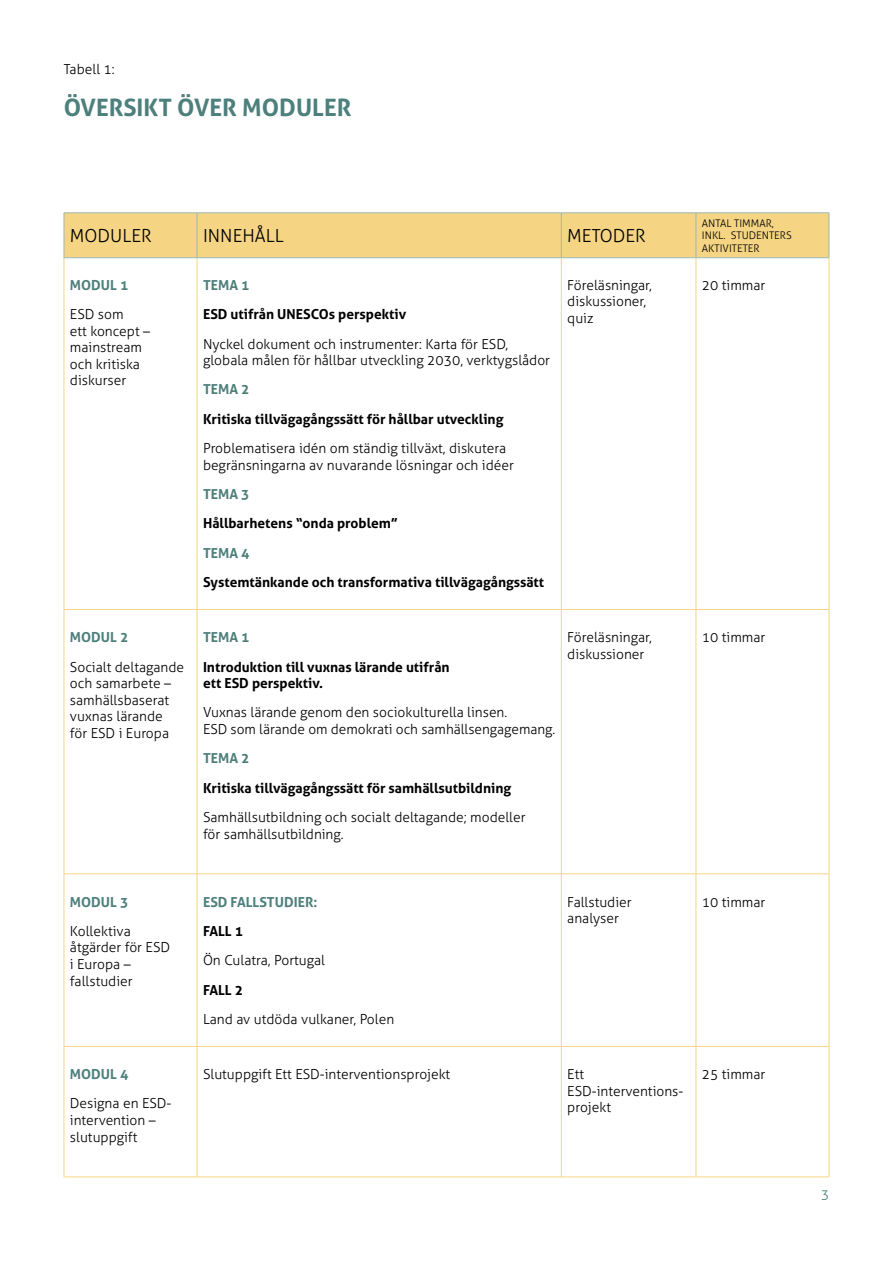
<style>
.page{position:relative;width:893px;height:1263px;background:#fff}
.page>*{position:absolute;margin:0;border:0;box-sizing:border-box;transform-origin:0 0}
.t1{font:700 24px "Aller";color:#4d807c}
.t2{font:300 18px "Aller";color:#000}
.t3{font:300 13.8px/16.5px "Aller";color:#000}
.t4{font:700 13.8px/16.5px "Aller";color:#000}
.t5{font:700 13.8px "Aller";color:#4d807c}
.t6{font:300 13.5px "Aller";color:#4d807c}
.t7{font:300 10.5px/12.6px "Aller";color:#000}
</style>
<div class="page">
<div style="left:65px;top:214px;width:764px;height:43px;background:#f5d584"></div>
<hr style="left:64px;top:213px;width:133px;height:1px;background:#9db7b5">
<hr style="left:64px;top:213px;width:1px;height:45px;background:#9db7b5">
<hr style="left:197px;top:213px;width:364px;height:1px;background:#9db7b5">
<hr style="left:197px;top:213px;width:1px;height:45px;background:#9db7b5">
<hr style="left:561px;top:213px;width:135px;height:1px;background:#9db7b5">
<hr style="left:561px;top:213px;width:1px;height:45px;background:#9db7b5">
<hr style="left:696px;top:213px;width:133px;height:1px;background:#9db7b5">
<hr style="left:696px;top:213px;width:1px;height:45px;background:#9db7b5">
<hr style="left:829px;top:213px;width:1px;height:45px;background:#9db7b5">
<hr style="left:64px;top:257px;width:133px;height:1px;background:#9db7b5">
<hr style="left:197px;top:257px;width:364px;height:1px;background:#9db7b5">
<hr style="left:561px;top:257px;width:135px;height:1px;background:#9db7b5">
<hr style="left:696px;top:257px;width:133px;height:1px;background:#9db7b5">
<hr style="left:64px;top:258px;width:1px;height:351px;background:#f5d584">
<hr style="left:197px;top:258px;width:1px;height:351px;background:#f5d584">
<hr style="left:561px;top:258px;width:1px;height:351px;background:#f5d584">
<hr style="left:696px;top:258px;width:1px;height:351px;background:#f5d584">
<hr style="left:829px;top:258px;width:1px;height:351px;background:#f5d584">
<hr style="left:64px;top:609px;width:133px;height:1px;background:#f5d584">
<hr style="left:64px;top:610px;width:1px;height:264px;background:#f5d584">
<hr style="left:197px;top:609px;width:364px;height:1px;background:#f5d584">
<hr style="left:197px;top:610px;width:1px;height:264px;background:#f5d584">
<hr style="left:561px;top:609px;width:135px;height:1px;background:#f5d584">
<hr style="left:561px;top:610px;width:1px;height:264px;background:#f5d584">
<hr style="left:696px;top:609px;width:133px;height:1px;background:#f5d584">
<hr style="left:696px;top:610px;width:1px;height:264px;background:#f5d584">
<hr style="left:829px;top:610px;width:1px;height:264px;background:#f5d584">
<hr style="left:64px;top:873px;width:133px;height:1px;background:#f5d584">
<hr style="left:64px;top:874px;width:1px;height:172px;background:#f5d584">
<hr style="left:197px;top:873px;width:364px;height:1px;background:#f5d584">
<hr style="left:197px;top:874px;width:1px;height:172px;background:#f5d584">
<hr style="left:561px;top:873px;width:135px;height:1px;background:#f5d584">
<hr style="left:561px;top:874px;width:1px;height:172px;background:#f5d584">
<hr style="left:696px;top:873px;width:133px;height:1px;background:#f5d584">
<hr style="left:696px;top:874px;width:1px;height:172px;background:#f5d584">
<hr style="left:829px;top:874px;width:1px;height:172px;background:#f5d584">
<hr style="left:64px;top:1046px;width:133px;height:1px;background:#f5d584">
<hr style="left:64px;top:1046px;width:1px;height:131px;background:#f5d584">
<hr style="left:197px;top:1046px;width:364px;height:1px;background:#f5d584">
<hr style="left:197px;top:1046px;width:1px;height:131px;background:#f5d584">
<hr style="left:561px;top:1046px;width:135px;height:1px;background:#f5d584">
<hr style="left:561px;top:1046px;width:1px;height:131px;background:#f5d584">
<hr style="left:696px;top:1046px;width:133px;height:1px;background:#f5d584">
<hr style="left:696px;top:1046px;width:1px;height:131px;background:#f5d584">
<hr style="left:829px;top:1046px;width:1px;height:131px;background:#f5d584">
<hr style="left:64px;top:1177px;width:133px;height:1px;background:#f5d584">
<hr style="left:197px;top:1177px;width:364px;height:1px;background:#f5d584">
<hr style="left:561px;top:1177px;width:135px;height:1px;background:#f5d584">
<hr style="left:696px;top:1177px;width:133px;height:1px;background:#f5d584">
<p class="t3" style="left:64px;top:61px;width:52px">Tabell 1:</p>
<h1 class="t1" style="left:64px;top:92px;width:289px">ÖVERSIKT ÖVER MODULER</h1>
<h2 class="t2" style="left:70px;top:225px;width:83px">MODULER</h2>
<h2 class="t2" style="left:203px;top:225px;width:82px">INNEHÅLL</h2>
<h2 class="t2" style="left:567px;top:225px;width:80px">METODER</h2>
<p class="t7" style="left:702px;top:217px;width:91px">ANTAL TIMMAR,<br>INKL. STUDENTERS<br>AKTIVITETER</p>
<p class="t5" style="left:70px;top:276px;width:60px">MODUL 1</p>
<p class="t3" style="left:70px;top:306px;width:82px">ESD som<br>ett koncept – mainstream och kritiska diskurser</p>
<p class="t3" style="left:567px;top:277px;width:86px">Föreläsningar, diskussioner, quiz</p>
<p class="t3" style="left:702px;top:277px;width:65px">20 timmar</p>
<p class="t5" style="left:203px;top:276px;width:48px">TEMA 1</p>
<p class="t4" style="left:203px;top:306px;width:205px">ESD utifrån UNESCOs perspektiv</p>
<p class="t3" style="left:203px;top:335px;width:349px">Nyckel dokument och instrumenter: Karta för ESD, globala målen för hållbar utveckling 2030, verktygslådor</p>
<p class="t5" style="left:203px;top:381px;width:48px">TEMA 2</p>
<p class="t4" style="left:203px;top:410px;width:302px">Kritiska tillvägagångssätt för hållbar utveckling</p>
<p class="t3" style="left:203px;top:440px;width:312px">Problematisera idén om ständig tillväxt, diskutera begränsningarna av nuvarande lösningar och idéer</p>
<p class="t5" style="left:203px;top:485px;width:48px">TEMA 3</p>
<p class="t4" style="left:203px;top:515px;width:197px">Hållbarhetens “onda problem”</p>
<p class="t5" style="left:203px;top:544px;width:48px">TEMA 4</p>
<p class="t4" style="left:203px;top:574px;width:343px">Systemtänkande och transformativa tillvägagångssätt</p>
<p class="t5" style="left:70px;top:629px;width:60px">MODUL 2</p>
<p class="t3" style="left:70px;top:658px;width:116px">Socialt deltagande och samarbete – samhällsbaserat vuxnas lärande<br>för ESD i Europa</p>
<p class="t5" style="left:203px;top:629px;width:48px">TEMA 1</p>
<p class="t4" style="left:203px;top:658px;width:248px">Introduktion till vuxnas lärande utifrån ett ESD perspektiv.</p>
<p class="t3" style="left:203px;top:704px;width:354px">Vuxnas lärande genom den sociokulturella linsen.<br>ESD som lärande om demokrati och samhällsengagemang.</p>
<p class="t5" style="left:203px;top:750px;width:48px">TEMA 2</p>
<p class="t4" style="left:203px;top:779px;width:310px">Kritiska tillvägagångssätt för samhällsutbildning</p>
<p class="t3" style="left:203px;top:809px;width:324px">Samhällsutbildning och socialt deltagande; modeller för samhällsutbildning.</p>
<p class="t3" style="left:567px;top:629px;width:86px">Föreläsningar, diskussioner</p>
<p class="t3" style="left:702px;top:629px;width:65px">10 timmar</p>
<p class="t5" style="left:70px;top:893px;width:60px">MODUL 3</p>
<p class="t3" style="left:70px;top:923px;width:102px">Kollektiva åtgärder för ESD i Europa – fallstudier</p>
<p class="t5" style="left:70px;top:1066px;width:60px">MODUL 4</p>
<p class="t3" style="left:70px;top:1095px;width:103px">Designa en ESD&shy;intervention – slutuppgift</p>
<p class="t5" style="left:203px;top:893px;width:116px">ESD FALLSTUDIER:</p>
<p class="t4" style="left:203px;top:923px;width:42px">FALL 1</p>
<p class="t3" style="left:203px;top:952px;width:124px">Ön Culatra, Portugal</p>
<p class="t4" style="left:203px;top:981px;width:42px">FALL 2</p>
<p class="t3" style="left:203px;top:1011px;width:193px">Land av utdöda vulkaner, Polen</p>
<p class="t3" style="left:567px;top:893px;width:66px">Fallstudier analyser</p>
<p class="t3" style="left:702px;top:893px;width:65px">10 timmar</p>
<p class="t3" style="left:203px;top:1066px;width:249px">Slutuppgift Ett ESD-interventionsprojekt</p>
<p class="t3" style="left:567px;top:1066px;width:118px">Ett<br>ESD-interventions&shy;projekt</p>
<p class="t3" style="left:702px;top:1066px;width:65px">25 timmar</p>
<p class="t6" style="left:821px;top:1186px;width:10px">3</p>
</div>
